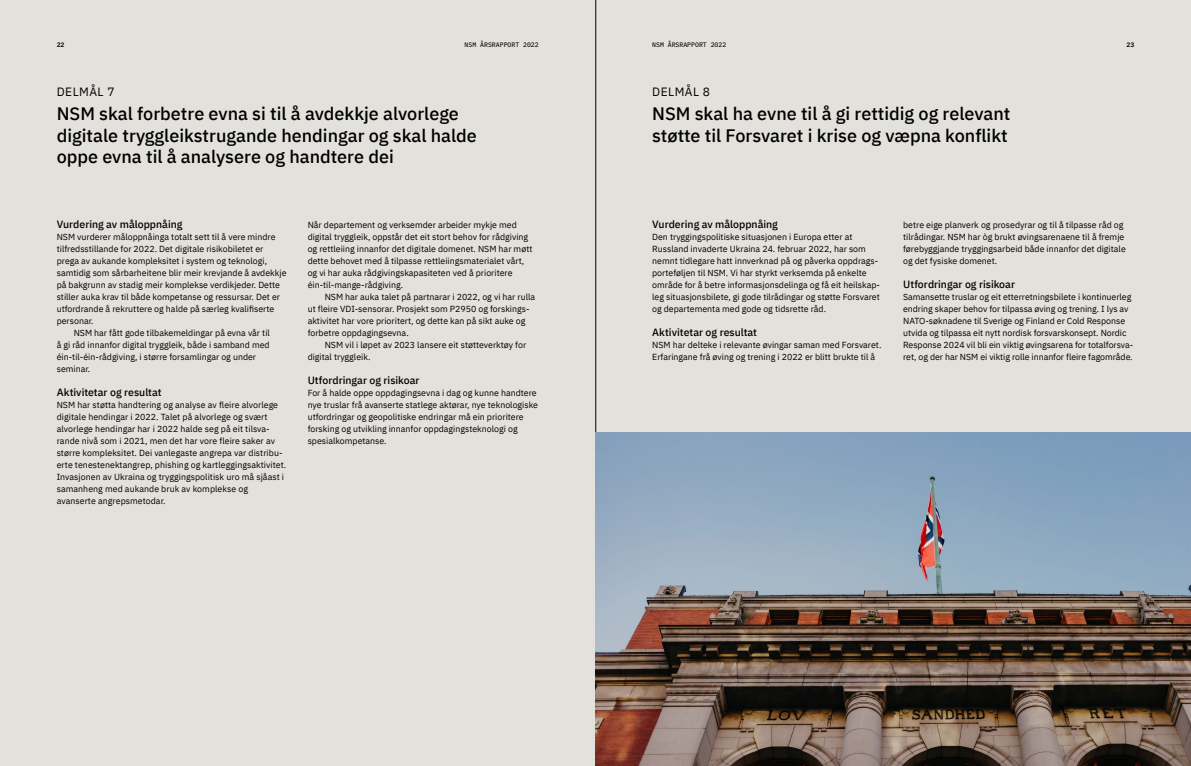
<style>
.page{position:relative;width:1191px;height:766px;background:#fff}
.page>*{position:absolute;margin:0;border:0;box-sizing:border-box;transform-origin:0 0}
.t1{font:500 18px/21.6px "IBM Plex Sans";color:#000}
.t2{font:12px "IBM Plex Sans";letter-spacing:.04em;color:#000}
.t3{font:500 10.5px "IBM Plex Sans";color:#000}
.t4{font:8.8px/12px "IBM Plex Sans";color:#000}
.t5{font:6.5px "IBM Plex Mono Text";color:#000}
.t6{font:600 6.5px "IBM Plex Mono";color:#000}
</style>
<div class="page">
<div style="left:0;top:0;width:1191px;height:765px;background:#e3e1dc"></div>
<hr style="left:595px;top:0;width:1px;height:765px;background:#000">
<img style="left:595px;top:432px;width:596px;height:333px">
<p class="t6" style="left:57px;top:40px;width:9px">22</p>
<p class="t5" style="left:464px;top:40px;width:76px">NSM ÅRSRAPPORT 2022</p>
<p class="t5" style="left:652px;top:40px;width:76px">NSM ÅRSRAPPORT 2022</p>
<p class="t6" style="left:1126px;top:40px;width:9px">23</p>
<h2 class="t2" style="left:57px;top:83px;width:59px">DELMÅL 7</h2>
<h1 class="t1" style="left:57px;top:101px;width:422px">NSM skal forbetre evna si til å avdekkje alvorlege digitale tryggleikstrugande hendingar og skal halde oppe evna til å analysere og handtere dei</h1>
<p class="t3" style="left:57px;top:216px;width:127px">Vurdering av måloppnåing</p>
<p class="t4" style="left:57px;top:230px;width:220px">NSM vurderer måloppnåinga totalt sett til å vere mindre</p>
<p class="t4" style="left:57px;top:242px;width:208px">tilfredsstillande for 2022. Det digitale risikobiletet er</p>
<p class="t4" style="left:57px;top:254px;width:212px">prega av aukande kompleksitet i system og teknologi,</p>
<p class="t4" style="left:57px;top:266px;width:231px">samtidig som sårbarheitene blir meir krevjande å avdekkje</p>
<p class="t4" style="left:57px;top:278px;width:225px">på bakgrunn av stadig meir komplekse verdikjeder. Dette</p>
<p class="t4" style="left:57px;top:290px;width:225px">stiller auka krav til både kompetanse og ressursar. Det er</p>
<p class="t4" style="left:57px;top:302px;width:219px">utfordrande å rekruttere og halde på særleg kvalifiserte</p>
<p class="t4" style="left:57px;top:314px;width:38px">personar.</p>
<p class="t4" style="left:74px;top:326px;width:198px">NSM har fått gode tilbakemeldingar på evna vår til</p>
<p class="t4" style="left:57px;top:338px;width:214px">å gi råd innanfor digital tryggleik, både i samband med</p>
<p class="t4" style="left:57px;top:350px;width:201px">éin-til-éin-rådgiving, i større forsamlingar og under</p>
<p class="t4" style="left:57px;top:362px;width:35px">seminar.</p>
<p class="t3" style="left:57px;top:384px;width:106px">Aktivitetar og resultat</p>
<p class="t4" style="left:57px;top:398px;width:231px">NSM har støtta handtering og analyse av fleire alvorlege digitale hendingar i 2022. Talet på alvorlege og svært alvorlege hendingar har i 2022 halde seg på eit tilsva&shy;rande nivå som i 2021, men det har vore fleire saker av større kompleksitet. Dei vanlegaste angrepa var distribu&shy;erte tenestenektangrep, phishing og kartleggingsaktivitet.<br>Invasjonen av Ukraina og tryggingspolitisk uro må sjåast i samanheng med aukande bruk av komplekse og avanserte angrepsmetodar.</p>
<p class="t4" style="left:308px;top:218px;width:226px">Når departement og verksemder arbeider mykje med digital tryggleik, oppstår det eit stort behov for rådgiving og rettleiing innanfor det digitale domenet. NSM har møtt dette behovet med å tilpasse rettleiingsmaterialet vårt, og vi har auka rådgivingskapasiteten ved å prioritere éin-til-mange-rådgiving.</p>
<p class="t4" style="left:308px;top:290px;width:229px;text-indent:17px">NSM har auka talet på partnarar i 2022, og vi har rulla ut fleire VDI-sensorar. Prosjekt som P2950 og forskings&shy;aktivitet har vore prioritert, og dette kan på sikt auke og forbetre oppdagingsevna.</p>
<p class="t4" style="left:308px;top:338px;width:220px;text-indent:17px">NSM vil i løpet av 2023 lansere eit støtteverktøy for digital tryggleik.</p>
<p class="t3" style="left:308px;top:372px;width:113px">Utfordringar og risikoar</p>
<p class="t4" style="left:308px;top:386px;width:232px">For å halde oppe oppdagingsevna i dag og kunne handtere nye truslar frå avanserte statlege aktørar, nye teknologiske utfordringar og geopolitiske endringar må ein prioritere forsking og utvikling innanfor oppdagingsteknologi og spesialkompetanse.</p>
<h2 class="t2" style="left:652px;top:83px;width:59px">DELMÅL 8</h2>
<h1 class="t1" style="left:652px;top:101px;width:360px">NSM skal ha evne til å gi rettidig og relevant støtte til Forsvaret i krise og væpna konflikt</h1>
<p class="t3" style="left:652px;top:216px;width:127px">Vurdering av måloppnåing</p>
<p class="t4" style="left:652px;top:230px;width:229px">Den tryggingspolitiske situasjonen i Europa etter at Russland invaderte Ukraina 24. februar 2022, har som nemnt tidlegare hatt innverknad på og påverka oppdrags&shy;porteføljen til NSM. Vi har styrkt verksemda på enkelte område for å betre informasjonsdelinga og få eit heilskap&shy;leg situasjonsbilete, gi gode tilrådingar og støtte Forsvaret og departementa med gode og tidsrette råd.</p>
<p class="t3" style="left:652px;top:324px;width:106px">Aktivitetar og resultat</p>
<p class="t4" style="left:652px;top:338px;width:231px">NSM har delteke i relevante øvingar saman med Forsvaret.<br>Erfaringane frå øving og trening i 2022 er blitt brukte til å</p>
<p class="t4" style="left:903px;top:218px;width:224px">betre eige planverk og prosedyrar og til å tilpasse råd og tilrådingar. NSM har òg brukt øvingsarenaene til å fremje førebyggjande tryggingsarbeid både innanfor det digitale og det fysiske domenet.</p>
<p class="t3" style="left:903px;top:276px;width:113px">Utfordringar og risikoar</p>
<p class="t4" style="left:903px;top:290px;width:232px">Samansette truslar og eit etterretningsbilete i kontinuerleg endring skaper behov for tilpassa øving og trening. I lys av NATO-søknadene til Sverige og Finland er Cold Response utvida og tilpassa eit nytt nordisk forsvarskonsept. Nordic Response 2024 vil bli ein viktig øvingsarena for totalforsva&shy;ret, og der har NSM ei viktig rolle innanfor fleire fagområde.</p>
</div>
